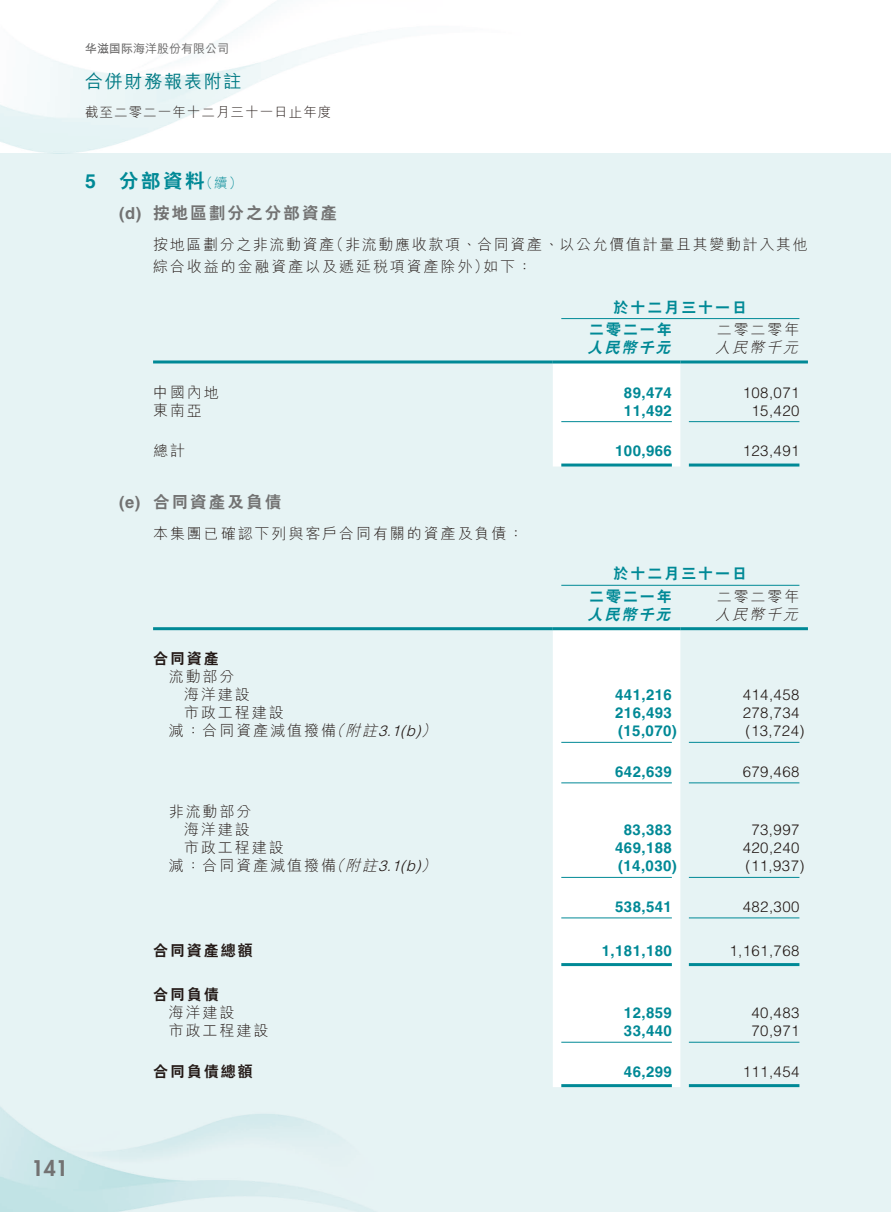
<style>
.page{position:relative;width:893px;height:1212px;background:#fff}
.page>*{position:absolute;margin:0;border:0;box-sizing:border-box;transform-origin:0 0}
.t1{font:800 21px "Futura Std";color:#727272}
.t2{font:800 19.5px "C Hei 2 HK";color:#008996}
.t3{font:700 19.5px "Helvetica LT Std";color:#008996}
.t4{font:500 18px "M Hei HK";letter-spacing:.1em;color:#007a84}
.t5{font:800 16.5px "C Hei 2 HK";letter-spacing:.13em;color:#727272}
.t6{font:700 16.5px "Helvetica LT Std";color:#727272}
.t7{font:300 15px "M Hei HK";letter-spacing:.13em;color:#231916}
.t8{font:300 15px "Helvetica LT Std";letter-spacing:.03em;color:#231916}
.t9{font:700 15px "Helvetica LT Std";letter-spacing:.03em;color:#008996}
.t10{font:300 15px "M Hei HK";letter-spacing:.11em;color:#231916}
.t11{font:800 15px "C Hei 2 HK";letter-spacing:.13em;color:#008996}
.t12{font:italic 300 15px "M Hei HK";color:#231916}
.t13{font:800 15px "C Hei 2 HK";letter-spacing:.13em;color:#231916}
.t14{font:italic 800 15px "C Hei 2 HK";color:#008996}
.t15{font:italic 300 15px "Helvetica LT Std";color:#231916}
.t16{font:300 13.5px "M Hei HK";letter-spacing:.08em;color:#231916}
.t17{font:300 13.5px "M Hei HK";color:#008996}
.t18{font:500 12px "M Hei HK";color:#666565}
.s1{font-family:"M Hei HKS";font-weight:700}
.s2{font-family:"Helvetica LT Std"}
</style>
<div class="page">
<div style="left:0;top:153px;width:891px;height:1059px;background:#e6f3f4"></div>
<div style="left:553px;top:363px;width:127px;height:103px;background:#fff"></div>
<hr style="left:561px;top:318px;width:238px;height:1px;background:#008996">
<hr style="left:153px;top:360px;width:400px;height:3px;background:#008996">
<hr style="left:553px;top:360px;width:127px;height:3px;background:#008996">
<hr style="left:680px;top:360px;width:128px;height:3px;background:#008996">
<hr style="left:561px;top:421px;width:111px;height:1px;background:#008996">
<hr style="left:689px;top:421px;width:110px;height:1px;background:#008996">
<hr style="left:561px;top:463px;width:111px;height:3px;background:#008996">
<hr style="left:689px;top:463px;width:110px;height:3px;background:#008996">
<div style="left:553px;top:630px;width:127px;height:457px;background:#fff"></div>
<hr style="left:561px;top:585px;width:238px;height:1px;background:#008996">
<hr style="left:153px;top:627px;width:400px;height:3px;background:#008996">
<hr style="left:553px;top:627px;width:127px;height:3px;background:#008996">
<hr style="left:680px;top:627px;width:128px;height:3px;background:#008996">
<hr style="left:561px;top:742px;width:111px;height:1px;background:#008996">
<hr style="left:689px;top:742px;width:110px;height:1px;background:#008996">
<hr style="left:561px;top:782px;width:111px;height:1px;background:#008996">
<hr style="left:689px;top:782px;width:110px;height:1px;background:#008996">
<hr style="left:561px;top:877px;width:111px;height:1px;background:#008996">
<hr style="left:689px;top:877px;width:110px;height:1px;background:#008996">
<hr style="left:561px;top:917px;width:111px;height:1px;background:#008996">
<hr style="left:689px;top:917px;width:110px;height:1px;background:#008996">
<hr style="left:561px;top:963px;width:111px;height:3px;background:#008996">
<hr style="left:689px;top:963px;width:110px;height:3px;background:#008996">
<hr style="left:561px;top:1042px;width:111px;height:1px;background:#008996">
<hr style="left:689px;top:1042px;width:110px;height:1px;background:#008996">
<hr style="left:561px;top:1084px;width:111px;height:3px;background:#008996">
<hr style="left:689px;top:1084px;width:110px;height:3px;background:#008996">
<p class="t18" style="left:85px;top:40px;width:145px"><span class="s1">華滋國際</span>海洋股份有限公司</p>
<p class="t4" style="left:85px;top:69px;width:158px">合併財務報表附註</p>
<p class="t16" style="left:85px;top:105px;width:248px">截至二零二一年十二月三十一日止年度</p>
<h2 class="t3" style="left:85px;top:169px;width:12px">5</h2>
<h2 class="t2" style="left:119px;top:170px;width:87px">分部資料</h2>
<p class="t17" style="left:200px;top:176px;width:44px">（續(</p>
<p class="t6" style="left:119px;top:203px;width:24px">d( )</p>
<p class="t6" style="left:119px;top:492px;width:23px">e( )</p>
<p class="t5" style="left:153px;top:204px;width:186px">按地區劃分之分部資產</p>
<p class="t10" style="left:329px;top:236px;width:480px">（非流動應收款項、合同資產、以公允價值計量且其變動計入其他</p>
<p class="t10" style="left:153px;top:236px;width:183px">按地區劃分之非流動資產</p>
<p class="t7" style="left:153px;top:259px;width:337px">綜合收益的金融資產以及遞延稅項資產除外）</p>
<p class="t7" style="left:483px;top:259px;width:50px">如下：</p>
<p class="t11" style="left:614px;top:299px;width:135px">於十二月三十一日</p>
<p class="t7" style="left:717px;top:322px;width:84px">二零二零年</p>
<p class="t11" style="left:589px;top:322px;width:84px">二零二一年</p>
<p class="t14" style="left:588px;top:340px;width:88px">人民幣千元</p>
<p class="t12" style="left:715px;top:340px;width:88px">人民幣千元</p>
<p class="t7" style="left:153px;top:384px;width:67px">中國內地</p>
<p class="t9" style="left:624px;top:383px;width:49px">89,474</p>
<p class="t8" style="left:743px;top:383px;width:58px">108,071</p>
<p class="t7" style="left:153px;top:402px;width:50px">東南亞</p>
<p class="t9" style="left:624px;top:401px;width:49px">11,492</p>
<p class="t8" style="left:751px;top:401px;width:49px">15,420</p>
<p class="t7" style="left:153px;top:443px;width:33px">總計</p>
<p class="t5" style="left:153px;top:493px;width:130px">合同資產及負債</p>
<p class="t9" style="left:615px;top:442px;width:58px">100,966</p>
<p class="t8" style="left:743px;top:441px;width:58px">123,491</p>
<p class="t7" style="left:153px;top:525px;width:372px">本集團已確認下列與客戶合同有關的資產及負債：</p>
<p class="t11" style="left:614px;top:566px;width:135px">於十二月三十一日</p>
<p class="t7" style="left:717px;top:589px;width:84px">二零二零年</p>
<p class="t11" style="left:589px;top:589px;width:84px">二零二一年</p>
<p class="t14" style="left:588px;top:607px;width:88px">人民幣千元</p>
<p class="t12" style="left:715px;top:607px;width:88px">人民幣千元</p>
<p class="t13" style="left:153px;top:651px;width:67px">合同資產</p>
<p class="t7" style="left:169px;top:669px;width:67px">流動部分</p>
<p class="t7" style="left:184px;top:687px;width:67px">海洋建設</p>
<p class="t9" style="left:615px;top:686px;width:58px">441,216</p>
<p class="t8" style="left:743px;top:686px;width:58px">414,458</p>
<p class="t7" style="left:184px;top:705px;width:101px">市政工程建設</p>
<p class="t9" style="left:615px;top:704px;width:58px">216,493</p>
<p class="t8" style="left:743px;top:704px;width:58px">278,734</p>
<p class="t12" style="left:329px;top:723px;width:20px">（</p>
<p class="t12" style="left:416px;top:723px;width:26px">(<span class="s2">(</span></p>
<p class="t12" style="left:345px;top:723px;width:37px">附註</p>
<p class="t7" style="left:169px;top:723px;width:169px">減：合同資產減值撥備</p>
<p class="t15" style="left:400px;top:722px;width:21px">b(</p>
<p class="t15" style="left:378px;top:722px;width:28px">3.1</p>
<p class="t9" style="left:618px;top:722px;width:60px">)15,070(</p>
<p class="t8" style="left:746px;top:722px;width:60px">)13,724(</p>
<p class="t9" style="left:615px;top:762px;width:58px">642,639</p>
<p class="t8" style="left:743px;top:762px;width:58px">679,468</p>
<p class="t7" style="left:169px;top:804px;width:84px">非流動部分</p>
<p class="t7" style="left:184px;top:822px;width:67px">海洋建設</p>
<p class="t9" style="left:624px;top:821px;width:49px">83,383</p>
<p class="t8" style="left:751px;top:821px;width:49px">73,997</p>
<p class="t7" style="left:184px;top:840px;width:101px">市政工程建設</p>
<p class="t9" style="left:615px;top:839px;width:58px">469,188</p>
<p class="t8" style="left:743px;top:839px;width:58px">420,240</p>
<p class="t12" style="left:329px;top:858px;width:20px">（</p>
<p class="t12" style="left:416px;top:858px;width:26px">(<span class="s2">(</span></p>
<p class="t12" style="left:345px;top:858px;width:37px">附註</p>
<p class="t7" style="left:169px;top:858px;width:169px">減：合同資產減值撥備</p>
<p class="t15" style="left:400px;top:857px;width:21px">b(</p>
<p class="t15" style="left:378px;top:857px;width:28px">3.1</p>
<p class="t9" style="left:618px;top:857px;width:60px">)14,030(</p>
<p class="t8" style="left:746px;top:857px;width:60px">)11,937(</p>
<p class="t9" style="left:615px;top:897px;width:58px">538,541</p>
<p class="t8" style="left:743px;top:897px;width:58px">482,300</p>
<p class="t13" style="left:153px;top:942px;width:101px">合同資產總額</p>
<p class="t13" style="left:153px;top:987px;width:67px">合同負債</p>
<p class="t9" style="left:602px;top:941px;width:72px">1,181,180</p>
<p class="t8" style="left:729px;top:941px;width:72px">1,161,768</p>
<p class="t7" style="left:169px;top:1005px;width:67px">海洋建設</p>
<p class="t9" style="left:624px;top:1004px;width:49px">12,859</p>
<p class="t8" style="left:751px;top:1003px;width:49px">40,483</p>
<p class="t7" style="left:169px;top:1023px;width:101px">市政工程建設</p>
<p class="t9" style="left:624px;top:1022px;width:49px">33,440</p>
<p class="t8" style="left:751px;top:1021px;width:49px">70,971</p>
<p class="t13" style="left:153px;top:1063px;width:101px">合同負債總額</p>
<p class="t9" style="left:624px;top:1062px;width:49px">46,299</p>
<p class="t8" style="left:743px;top:1062px;width:58px">111,454</p>
<h1 class="t1" style="left:31px;top:1154px;width:38px">141</h1>
</div>
